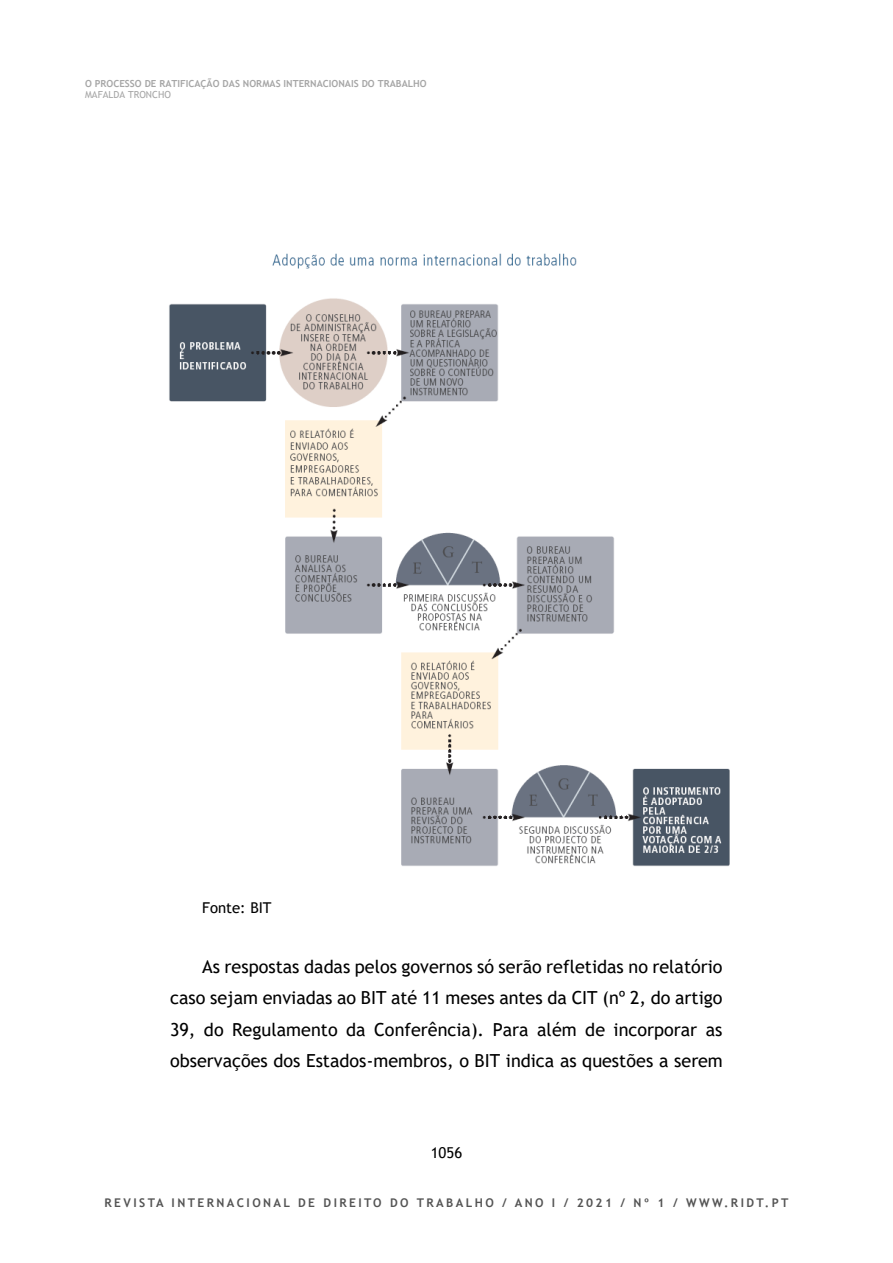
<style>
.page{position:relative;width:893px;height:1263px;background:#fff}
.page>*{position:absolute;margin:0;border:0;box-sizing:border-box;transform-origin:0 0}
.t1{font:18px/31.3px "Trebuchet MS";color:#000;text-align:justify}
.t2{font:15px "Trebuchet MS";color:#000}
.t3{font:700 12px "Trebuchet MS";letter-spacing:.2em;color:#545454}
.t4{font:700 9.75px "Trebuchet MS";color:#a6a6a6}
.t5{font:9.75px "Trebuchet MS";color:#a6a6a6}
</style>
<div class="page">
<img style="left:169px;top:253px;width:561px;height:614px">
<p class="t4" style="left:85px;top:78px;width:343px">O PROCESSO DE RATIFICAÇÃO DAS NORMAS INTERNACIONAIS DO TRABALHO</p>
<p class="t5" style="left:85px;top:89px;width:87px">MAFALDA TRONCHO</p>
<p class="t2" style="left:202px;top:898px;width:71px">Fonte: BIT</p>
<p class="t1" style="left:170px;top:951px;width:554px;text-indent:32px">As respostas dadas pelos governos só serão refletidas no relatório caso sejam enviadas ao BIT até 11 meses antes da CIT (nº 2, do artigo 39, do Regulamento da Conferência). Para além de incorporar as observações dos Estados-membros, o BIT indica as questões a serem</p>
<p class="t2" style="left:431px;top:1144px;width:33px">1056</p>
<p class="t3" style="left:105px;top:1196px;width:685px">REVISTA INTERNACIONAL DE DIREITO DO TRABALHO / ANO I / 2021 / Nº 1 / WWW.RIDT.PT</p>
</div>
